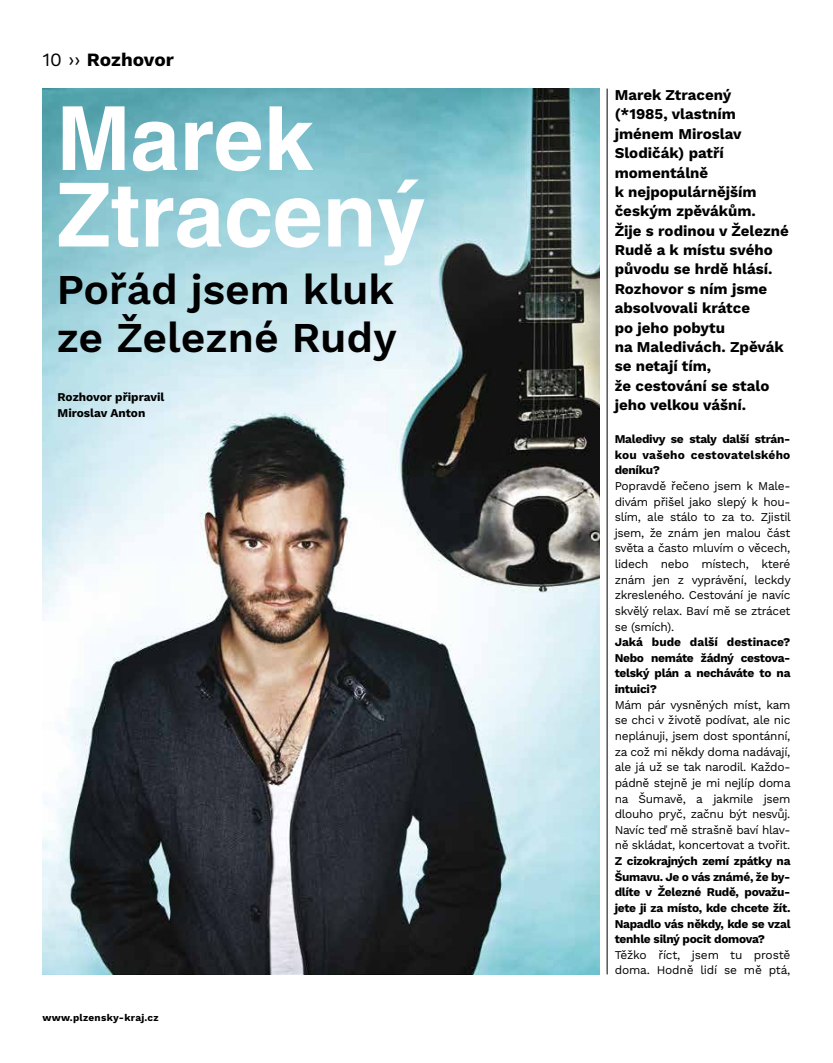
<style>
.page{position:relative;width:833px;height:1063px;background:#fff}
.page>*{position:absolute;margin:0;border:0;box-sizing:border-box;transform-origin:0 0}
.t1{font:700 88.5px/76.5px "Switzerland";color:#fff}
.t2{font:600 42.5px/48.5px "Work Sans";color:#000}
.t3{font:700 18.75px "Work Sans";letter-spacing:-.005em;color:#000}
.t4{font:700 15px/19.4px "Work Sans";color:#000}
.t5{font:11.88px/15.6px "Work Sans";letter-spacing:-.025em;color:#000;text-align:justify}
.t6{font:700 11.88px/15.6px "Work Sans";letter-spacing:-.025em;color:#000;text-align:justify}
.t7{font:700 11.88px/15.6px "Work Sans";color:#000}
.t8{font:700 10px "Work Sans";letter-spacing:.025em;color:#000}
.s1{font-weight:400}
</style>
<div class="page">
<img style="left:43px;top:89px;width:556px;height:885px">
<hr style="left:607px;top:89px;width:1px;height:885px;background:#000">
<h3 class="t3" style="left:43px;top:48px;width:133px"><span class="s1">10 ››</span> Rozhovor</h3>
<h1 class="t1" style="left:57px;top:100px;width:371px">Marek<br>Ztracený</h1>
<h2 class="t2" style="left:57px;top:267px;width:342px">Pořád jsem kluk ze Železné Rudy</h2>
<p class="t7" style="left:58px;top:390px;width:108px">Rozhovor připravil<br>Miroslav Anton</p>
<p class="t8" style="left:43px;top:1012px;width:118px">www.plzensky-kraj.cz</p>
<p class="t4" style="left:614px;top:86px;width:176px">Marek Ztracený<br>(*1985, vlastním jménem Miroslav<br>Slodičák) patří momentálně<br>k nejpopulárnějším českým zpěvákům.<br>Žije s rodinou v Železné<br>Rudě a k místu svého původu se hrdě hlásí.<br>Rozhovor s ním jsme absolvovali krátce<br>po jeho pobytu<br>na Maledivách. Zpěvák se netají tím,<br>že cestování se stalo jeho velkou vášní.</p>
<p class="t6" style="left:614px;top:432px;width:177px">Maledivy se staly další strán&shy;kou vašeho cestovatelského deníku?</p>
<p class="t5" style="left:614px;top:479px;width:178px">Popravdě řečeno jsem k Male&shy;divám přišel jako slepý k hou&shy;slím, ale stálo to za to. Zjistil jsem, že znám jen malou část světa a často mluvím o věcech, lidech nebo místech, které znám jen z vyprávění, leckdy zkresleného. Cestování je navíc skvělý relax. Baví mě se ztrácet se (smích).</p>
<p class="t6" style="left:614px;top:635px;width:177px">Jaká bude další destinace?<br>Nebo nemáte žádný cestova&shy;telský plán a necháváte to na intuici?</p>
<p class="t5" style="left:614px;top:697px;width:177px">Mám pár vysněných míst, kam se chci v životě podívat, ale nic neplánuji, jsem dost spontánní, za což mi někdy doma nadávají, ale já už se tak narodil. Každo&shy;pádně stejně je mi nejlíp doma na Šumavě, a jakmile jsem dlouho pryč, začnu být nesvůj.<br>Navíc teď mě strašně baví hlav&shy;ně skládat, koncertovat a tvořit.</p>
<p class="t6" style="left:614px;top:854px;width:177px">Z cizokrajných zemí zpátky na Šumavu. Je o vás známé, že by&shy;dlíte v Železné Rudě, považu&shy;jete ji za místo, kde chcete žít.<br>Napadlo vás někdy, kde se vzal tenhle silný pocit domova?</p>
<p class="t5" style="left:614px;top:947px;width:177px">Těžko říct, jsem tu prostě doma. Hodně lidí se mě ptá,</p>
</div>
